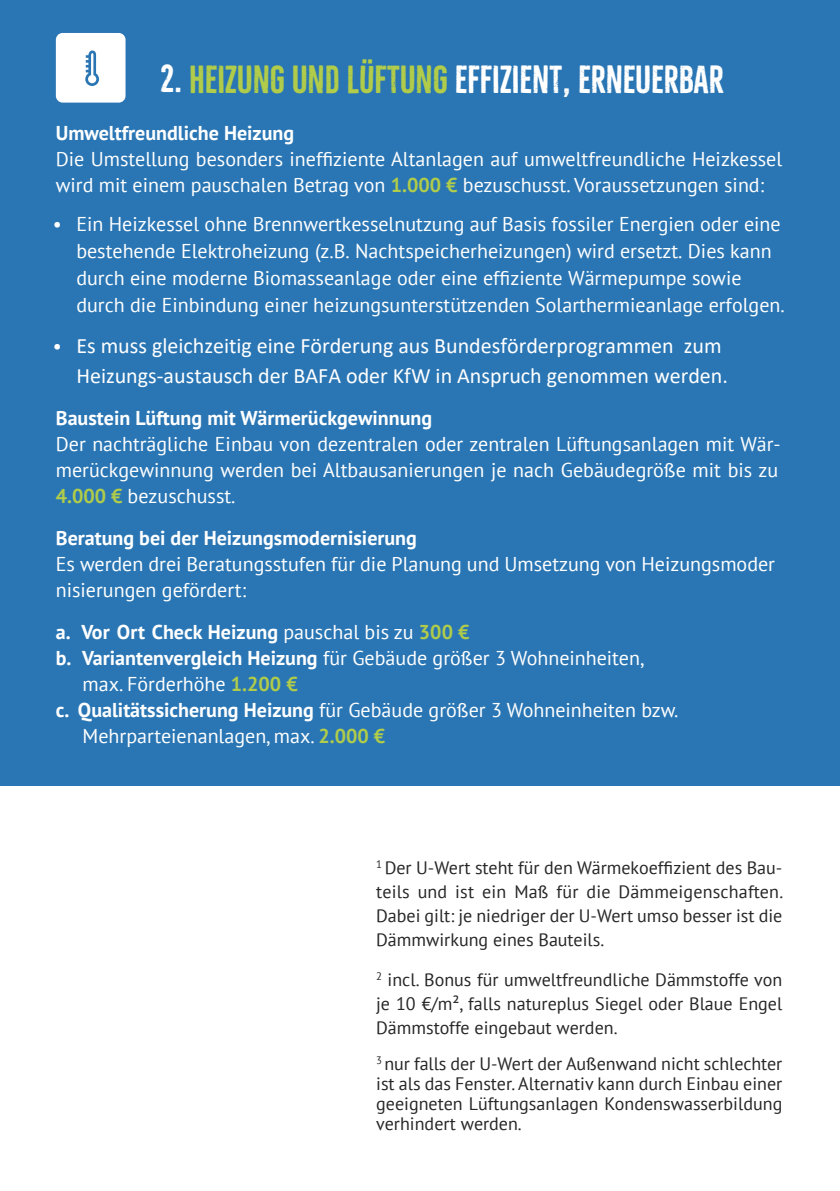
<style>
.page{position:relative;width:840px;height:1191px;background:#fff}
.page>*{position:absolute;margin:0;border:0;box-sizing:border-box;transform-origin:0 0}
.t1{font:700 36px "Bellfort Rough";color:#fff}
.t2{font:22px/29.8px "Calibri";color:#fff;text-align:right}
.t3{font:20px/26px "PT Sans";color:#fff}
.t4{font:700 20px "PT Sans";color:#fff}
.t5{font:18px/24px "PT Sans";color:#272627;text-align:justify}
.s1{font-style:inherit}
.s2{color:#b0cc4a}
.s3{font-weight:700;color:#b0cc4a}
.s4{font-family:"PT Sans";font-size:20px}
.s5{font-weight:700}
.s6{font-weight:400}
</style>
<div class="page">
<div style="left:0;top:0;width:839px;height:786px;background:#2a76b4"></div>
<div style="left:56px;top:33px;width:69px;height:70px;background:#fff;border-radius:7px"></div>
<svg style="left:85px;top:50px;width:14px;height:36px"></svg>
<p class="t1" style="left:160px;top:58px;width:565px"><span class="s1">2.</span> <span class="s2">H</span><span class="s2">EIZUNG UND LÜFTUNG</span> <span class="s1">e</span>FFIZIENT, ERNEUERBAR</p>
<p class="t4" style="left:56px;top:120px;width:240px">Umweltfreundliche Heizung</p>
<p class="t3" style="left:56px;top:146px;width:727px">Die Umstellung besonders ineffiziente Altanlagen auf umweltfreundliche Heizkessel wird mit einem pauschalen Betrag von <span class="s3">1.000 €</span> bezuschusst. Voraussetzungen sind:</p>
<p class="t3" style="left:76px;top:210px;width:709px;line-height:27px;text-indent:-23px">• Ein Heizkessel ohne Brennwertkesselnutzung auf Basis fossiler Energien oder eine bestehende Elektroheizung (z.B. Nachtspeicherheizungen) wird ersetzt. Dies kann durch eine moderne Biomasseanlage oder eine effiziente Wärmepumpe sowie durch die Einbindung einer heizungsunterstützenden Solarthermieanlage erfolgen.</p>
<p class="t2" style="left:53px;top:330px;width:676px"><span class="s4">•</span> Es muss gleichzeitig eine Förderung aus Bundesförderprogrammen zum<br>Heizungs-austausch der BAFA oder KfW in Anspruch genommen werden.</p>
<p class="t3" style="left:56px;top:404px;width:726px"><span class="s5">Baustein Lüftung mit Wärmerückgewinnung<br></span>Der nachträgliche Einbau von dezentralen oder zentralen Lüftungsanlagen mit Wär&shy;merückgewinnung werden bei Altbausanierungen je nach Gebäudegröße mit bis zu <span class="s3">4.000 €</span> bezuschusst.</p>
<p class="t3" style="left:56px;top:524px;width:720px"><span class="s5">Beratung bei der Heizungsmodernisierung<br></span>Es werden drei Beratungsstufen für die Planung und Umsetzung von Heizungsmoder nisierungen gefördert:</p>
<p class="t4" style="left:56px;top:618px;width:415px">a. Vor Ort Check Heizung <span class="s6">pauschal bis zu</span> <span class="s2">300 €</span></p>
<p class="t3" style="left:83px;top:644px;width:562px;text-indent:-27px"><span class="s5">b. Variantenvergleich Heizung</span> für Gebäude größer 3 Wohneinheiten, max. Förderhöhe <span class="s3">1.200 €</span></p>
<p class="t3" style="left:83px;top:696px;width:597px;text-indent:-27px"><span class="s5">c. Qualitätssicherung Heizung</span> für Gebäude größer 3 Wohneinheiten bzw.<br>Mehrparteienanlagen, max. <span class="s3">2.000 €</span></p>
<p class="t5" style="left:376px;top:855px;width:408px"><sup>1</sup> Der U-Wert steht für den Wärmekoeffizient des Bau&shy;teils und ist ein Maß für die Dämmeigenschaften.<br>Dabei gilt: je niedriger der U-Wert umso besser ist die Dämmwirkung eines Bauteils.</p>
<p class="t5" style="left:376px;top:967px;width:407px"><sup>2</sup> incl. Bonus für umweltfreundliche Dämmstoffe von je 10 €/m², falls natureplus Siegel oder Blaue Engel Dämmstoffe eingebaut werden.</p>
<p class="t5" style="left:376px;top:1053px;width:407px;line-height:20px"><sup>3</sup> nur falls der U-Wert der Außenwand nicht schlechter ist als das Fenster. Alternativ kann durch Einbau einer geeigneten Lüftungsanlagen Kondenswasserbildung verhindert werden.</p>
</div>
